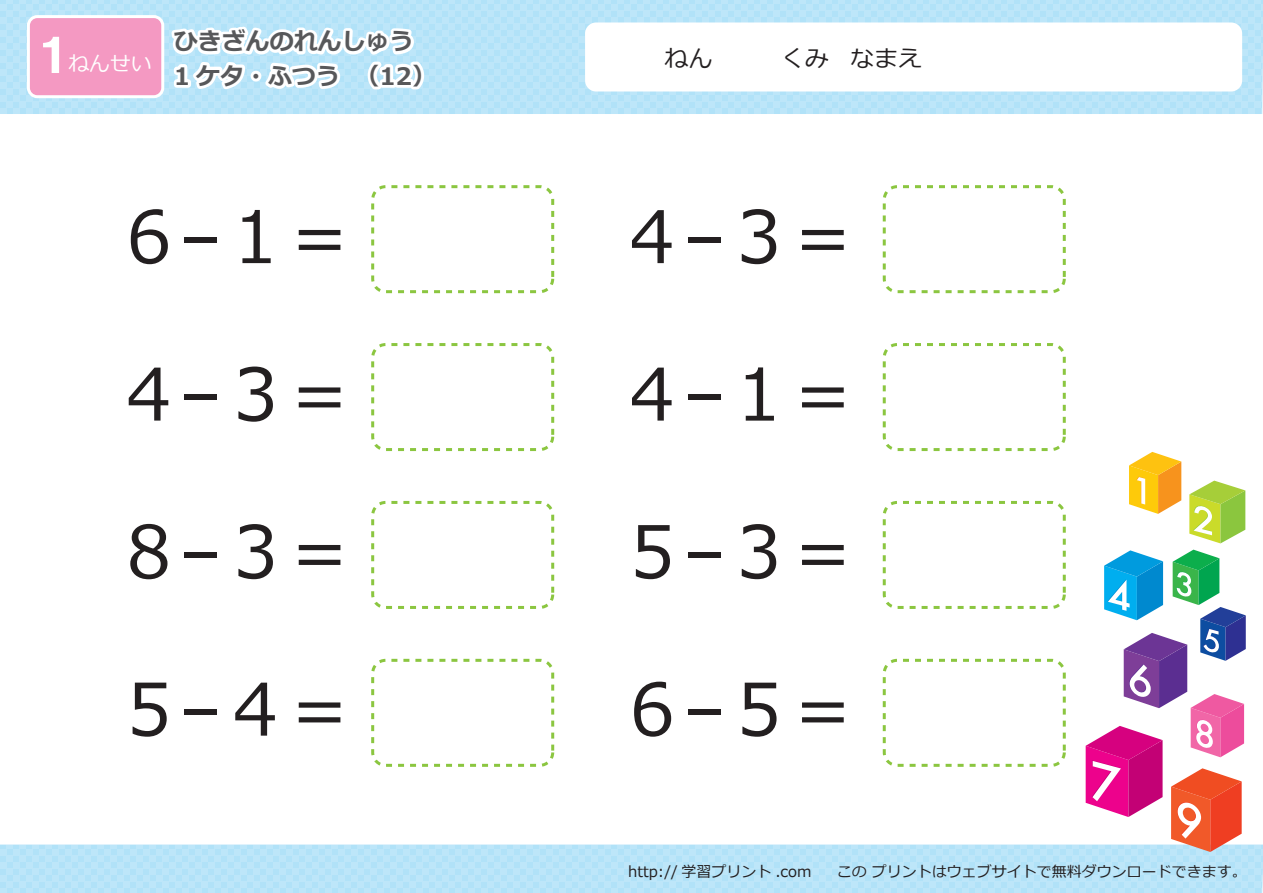
<style>
.page{position:relative;width:1263px;height:893px;background:#fff}
.page>*{position:absolute;margin:0;border:0;box-sizing:border-box;transform-origin:0 0}
.t1{font:72px/157.5px "Meiryo";color:#231f20;text-align:justify}
.t2{font:45px "HGS Soei Kakugothic UB";color:#fff;scale:1.25 1}
.t3{font:700 24px "Meiryo";color:#57585a}
.t4{font:24px "Meiryo";color:#231f20}
.t5{font:21px "Meiryo";color:#fff}
.t6{font:15px "Meiryo";color:#231f20}
</style>
<div class="page">
<svg style="left:0;top:0;width:1263px;height:114px;background:#b8e4f8"></svg>
<div style="left:585px;top:22px;width:657px;height:69px;background:#fff;border-radius:11px"></div>
<div style="left:27px;top:15px;width:137px;height:83px;border:6px solid #fff;border-radius:8px"></div>
<div style="left:30px;top:18px;width:131px;height:77px;background:#f499c2;border-radius:8px"></div>
<svg style="left:0;top:845px;width:1263px;height:48px;background:#b7e4f8"></svg>
<svg style="left:1129px;top:452px;width:52px;height:62px"></svg>
<svg style="left:1189px;top:481px;width:56px;height:62px"></svg>
<svg style="left:1086px;top:550px;width:160px;height:302px"></svg>
<div style="left:371px;top:185px;width:183px;height:108px;border:3px dashed #8bc640;border-radius:13px"></div>
<div style="left:371px;top:343px;width:183px;height:108px;border:3px dashed #8bc640;border-radius:13px"></div>
<div style="left:371px;top:501px;width:183px;height:108px;border:3px dashed #8bc640;border-radius:13px"></div>
<div style="left:371px;top:659px;width:183px;height:108px;border:3px dashed #8bc640;border-radius:13px"></div>
<div style="left:883px;top:185px;width:183px;height:108px;border:3px dashed #8bc640;border-radius:13px"></div>
<div style="left:883px;top:343px;width:183px;height:108px;border:3px dashed #8bc640;border-radius:13px"></div>
<div style="left:883px;top:501px;width:183px;height:108px;border:3px dashed #8bc640;border-radius:13px"></div>
<div style="left:883px;top:659px;width:183px;height:108px;border:3px dashed #8bc640;border-radius:13px"></div>
<svg style="left:168px;top:18px;width:261px;height:77px"></svg>
<h2 class="t2" style="left:35px;top:33px;width:30px">1</h2>
<h3 class="t3" style="left:174px;top:25px;width:241px">ひきざんのれんしゅう</h3>
<h3 class="t5" style="left:68px;top:49px;width:85px">ねんせい</h3>
<h3 class="t4" style="left:664px;top:41px;width:49px">ねん</h3>
<h3 class="t4" style="left:781px;top:41px;width:143px">くみ なまえ</h3>
<h3 class="t3" style="left:356px;top:59px;width:82px">（12）</h3>
<h3 class="t3" style="left:174px;top:59px;width:168px">1 ケタ・ふつう</h3>
<h1 class="t1" style="left:127px;top:162px;width:231px">6-1＝4-3＝8-3＝5-4＝</h1>
<h1 class="t1" style="left:630px;top:162px;width:231px">4-3＝4-1＝5-3＝6-5＝</h1>
<p class="t6" style="left:628px;top:861px;width:185px">http:// 学習プリント .com</p>
<p class="t6" style="left:837px;top:861px;width:412px">この プリントはウェブサイトで無料ダウンロードできます。</p>
</div>
